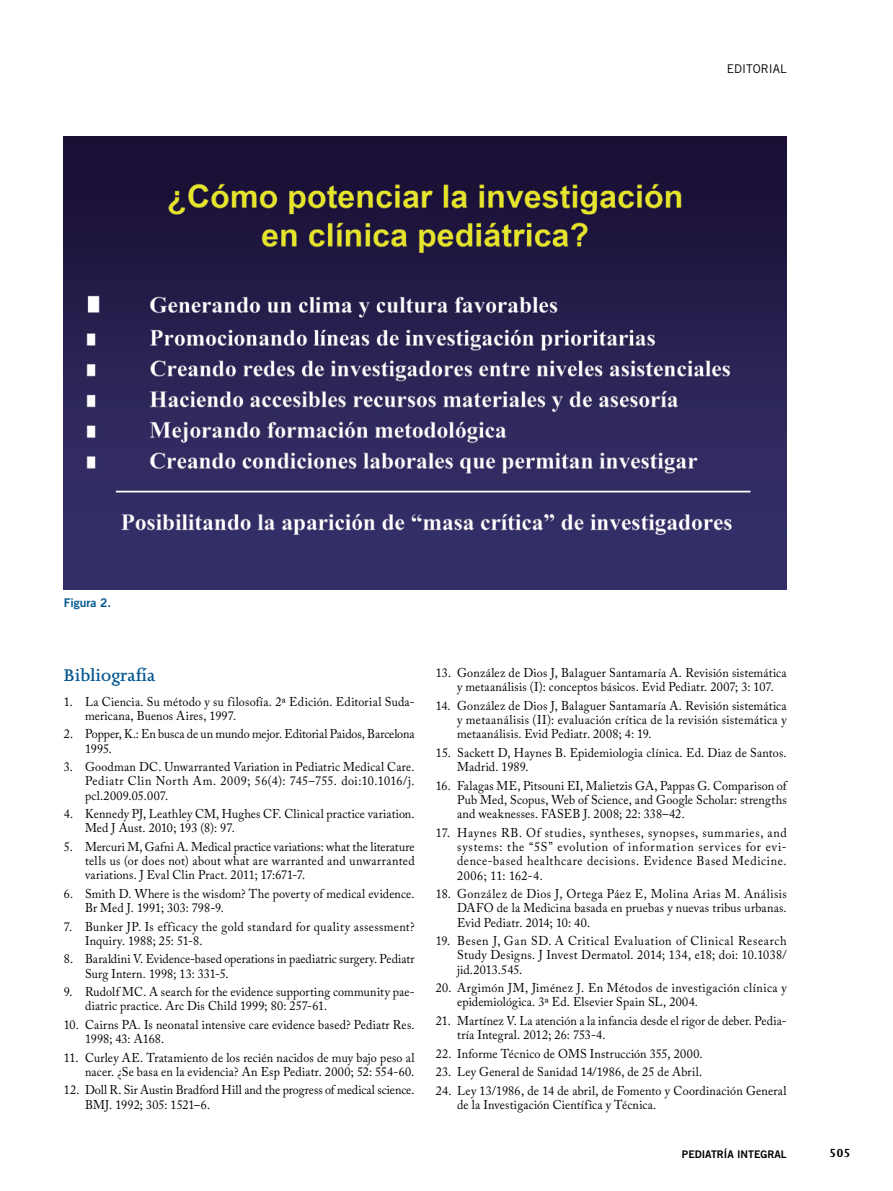
<style>
.page{position:relative;width:893px;height:1191px;background:#fff}
.page>*{position:absolute;margin:0;border:0;box-sizing:border-box;transform-origin:0 0}
.t1{font:600 19.5px "Joanna MT Std";color:#00558f}
.t2{font:700 13.5px "Joanna MT Std";color:#000}
.t3{font:12.75px/14.2px "Adobe Caslon Pro";letter-spacing:.015em;color:#000;scale:.95 1}
.t4{font:12.75px/14.2px "Adobe Caslon Pro";letter-spacing:-.01em;color:#000;scale:.95 1}
.t5{font:12px "Trade Gothic";color:#000}
.t6{font:12px "Trade Gothic Bold Two";color:#00558f}
.t7{font:10.5px "Trade Gothic Bold Two";color:#000}
</style>
<div class="page">
<img style="left:64px;top:136px;width:723px;height:453px">
<p class="t5" style="left:727px;top:62px;width:62px">EDITORIAL</p>
<p class="t6" style="left:64px;top:595px;width:49px">Figura 2.</p>
<h1 class="t1" style="left:64px;top:664px;width:93px">Bibliografía</h1>
<p class="t3" style="left:85px;top:694px;width:348px;text-indent:-21px">1. La Ciencia. Su método y su filosofía. 2ª Edición. Editorial Suda&shy;mericana, Buenos Aires, 1997.</p>
<p class="t4" style="left:85px;top:726px;width:348px;text-indent:-21px">2. Popper, K.: En busca de un mundo mejor. Editorial Paidos, Barcelona<br>1995.</p>
<p class="t3" style="left:85px;top:759px;width:348px;text-align:justify;text-indent:-21px">3. Goodman DC. Unwarranted Variation in Pediatric Medical Care.<br>Pediatr Clin North Am. 2009; 56(4): 745–755. doi:10.1016/j. pcl.2009.05.007.</p>
<p class="t3" style="left:85px;top:806px;width:348px;text-indent:-21px">4. Kennedy PJ, Leathley CM, Hughes CF. Clinical practice variation.<br>Med J Aust. 2010; 193 (8): 97.</p>
<p class="t3" style="left:85px;top:839px;width:348px;text-align:justify;text-indent:-21px">5. Mercuri M, Gafni A. Medical practice variations: what the literature tells us (or does not) about what are warranted and unwarranted variations. J Eval Clin Pract. 2011; 17:671-7.</p>
<p class="t3" style="left:85px;top:886px;width:348px;text-indent:-21px">6. Smith D. Where is the wisdom? The poverty of medical evidence.<br>Br Med J. 1991; 303: 798-9.</p>
<p class="t3" style="left:85px;top:919px;width:348px;text-indent:-21px">7. Bunker JP. Is efficacy the gold standard for quality assessment?<br>Inquiry. 1988; 25: 51-8.</p>
<p class="t3" style="left:85px;top:952px;width:348px;text-indent:-21px">8. Baraldini V. Evidence-based operations in paediatric surgery. Pediatr<br>Surg Intern. 1998; 13: 331-5.</p>
<p class="t3" style="left:85px;top:984px;width:348px;text-indent:-21px">9. Rudolf MC. A search for the evidence supporting community pae&shy;diatric practice. Arc Dis Child 1999; 80: 257-61.</p>
<p class="t3" style="left:85px;top:1017px;width:348px;text-indent:-21px">10. Cairns PA. Is neonatal intensive care evidence based? Pediatr Res.<br>1998; 43: A168.</p>
<p class="t3" style="left:64px;top:1050px;width:371px;text-align:right">11. Curley AE. Tratamiento de los recién nacidos de muy bajo peso al nacer. ¿Se basa en la evidencia? An Esp Pediatr. 2000; 52: 554-60.</p>
<p class="t3" style="left:85px;top:1083px;width:348px;text-indent:-21px">12. Doll R. Sir Austin Bradford Hill and the progress of medical science.<br>BMJ. 1992; 305: 1521–6.</p>
<p class="t3" style="left:457px;top:665px;width:348px;text-indent:-21px">13. González de Dios J, Balaguer Santamaría A. Revisión sistemática y metaanálisis (I): conceptos básicos. Evid Pediatr. 2007; 3: 107.</p>
<p class="t3" style="left:457px;top:698px;width:348px;text-align:justify;text-indent:-21px">14. González de Dios J, Balaguer Santamaría A. Revisión sistemática y metaanálisis (II): evaluación crítica de la revisión sistemática y metaanálisis. Evid Pediatr. 2008; 4: 19.</p>
<p class="t3" style="left:457px;top:745px;width:348px;text-indent:-21px">15. Sackett D, Haynes B. Epidemiologia clínica. Ed. Diaz de Santos.<br>Madrid. 1989.</p>
<p class="t3" style="left:457px;top:778px;width:348px;text-align:justify;text-indent:-21px">16. Falagas ME, Pitsouni EI, Malietzis GA, Pappas G. Comparison of Pub Med, Scopus, Web of Science, and Google Scholar: strengths and weaknesses. FASEB J. 2008; 22: 338–42.</p>
<p class="t3" style="left:457px;top:825px;width:348px;text-align:justify;text-indent:-21px">17. Haynes RB. Of studies, syntheses, synopses, summaries, and systems: the “5S” evolution of information services for evi&shy;dence-based healthcare decisions. Evidence Based Medicine.<br>2006; 11: 162-4.</p>
<p class="t3" style="left:457px;top:886px;width:348px;text-align:justify;text-indent:-21px">18. González de Dios J, Ortega Páez E, Molina Arias M. Análisis DAFO de la Medicina basada en pruebas y nuevas tribus urbanas.<br>Evid Pediatr. 2014; 10: 40.</p>
<p class="t3" style="left:457px;top:933px;width:348px;text-align:justify;text-indent:-21px">19. Besen J, Gan SD. A Critical Evaluation of Clinical Research Study Designs. J Invest Dermatol. 2014; 134, e18; doi: 10.1038/ jid.2013.545.</p>
<p class="t3" style="left:457px;top:980px;width:348px;text-indent:-21px">20. Argimón JM, Jiménez J. En Métodos de investigación clínica y epidemiológica. 3ª Ed. Elsevier Spain SL, 2004.</p>
<p class="t3" style="left:457px;top:1013px;width:348px;text-indent:-21px">21. Martínez V. La atención a la infancia desde el rigor de deber. Pedia&shy;tría Integral. 2012; 26: 753-4.</p>
<p class="t3" style="left:436px;top:1046px;width:282px">22. Informe Técnico de OMS Instrucción 355, 2000.</p>
<p class="t3" style="left:436px;top:1064px;width:282px">23. Ley General de Sanidad 14/1986, de 25 de Abril.</p>
<p class="t3" style="left:457px;top:1083px;width:348px;text-indent:-21px">24. Ley 13/1986, de 14 de abril, de Fomento y Coordinación General de la Investigación Científica y Técnica.</p>
<p class="t7" style="left:682px;top:1148px;width:106px">PEDIATRÍA INTEGRAL</p>
<p class="t2" style="left:829px;top:1146px;width:23px">505</p>
</div>
